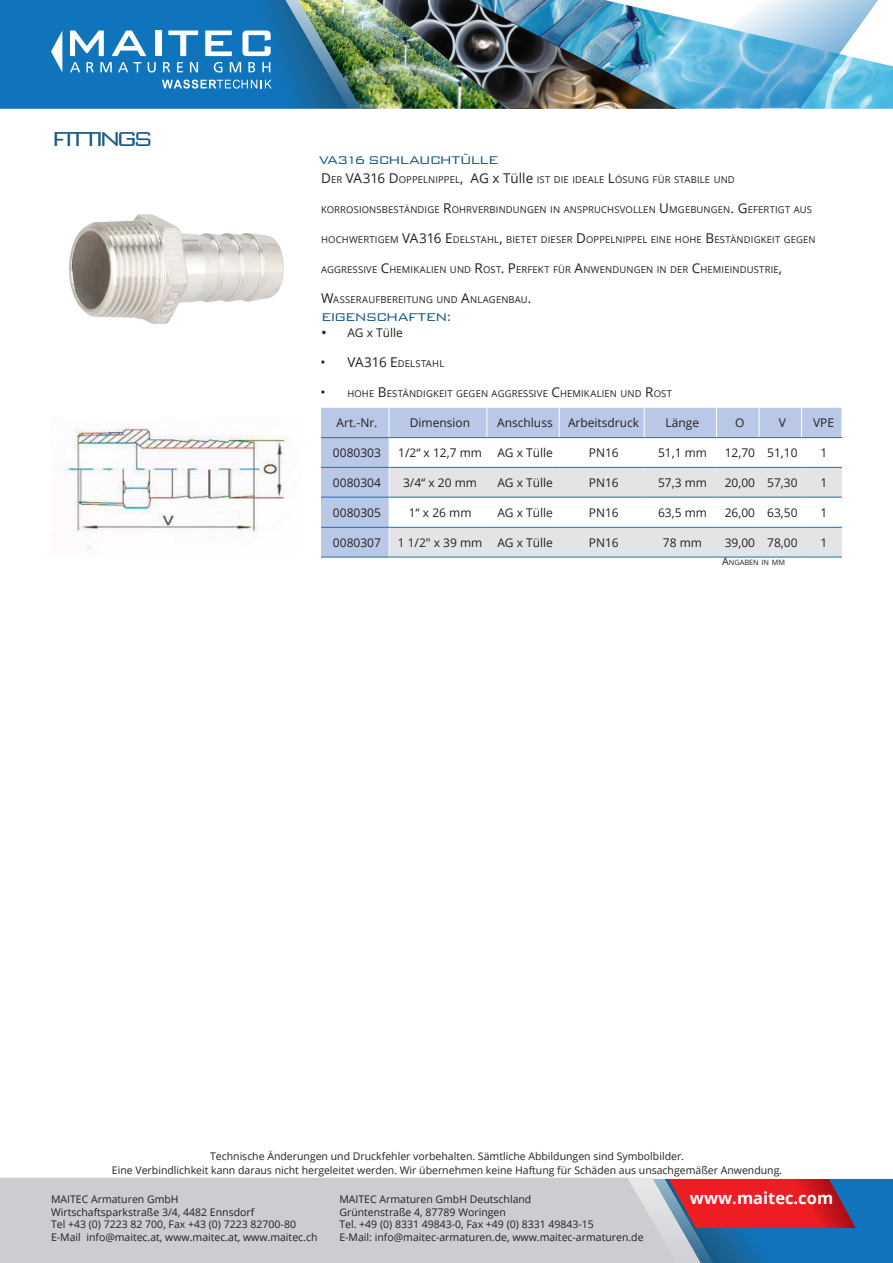
<style>
.page{position:relative;width:893px;height:1263px;background:#fff}
.page>*{position:absolute;margin:0;border:0;box-sizing:border-box;transform-origin:0 0}
.Maitec_Header_Big{font:300 27px "Bank Gothic BT";letter-spacing:-.15em;color:#165a86}
.t1{font:700 16.5px "Open Sans";color:#fff}
.Maitec_Header_Black{font:300 15px "Bank Gothic BT";letter-spacing:-.08em;color:#165a86}
.Maitec_Table_Font{font:12px "Open Sans";color:#231f20}
.t2{font:10.5px "Open Sans";color:#231f20}
.Maitec_Header_Black-2{font:9.45px "Open Sans";letter-spacing:.015em;color:#231f20}
.t3{font:7.35px "Open Sans";color:#231f20}
.s1{font-size:13.5px}
.s2{font-family:"Bank Gothic BT";font-weight:300}
.s3{font-size:10.5px}
</style>
<div class="page">
<img style="left:0;top:0;width:887px;height:109px">
<img style="left:361px;top:0;width:254px;height:109px">
<img style="left:69px;top:214px;width:215px;height:110px">
<div style="left:321px;top:408px;width:68px;height:149px;background:#b9c8e6"></div>
<svg style="left:389px;top:408px;width:454px;height:149px"></svg>
<hr style="left:321px;top:437px;width:68px;height:1px;background:#1074bc">
<hr style="left:389px;top:437px;width:98px;height:1px;background:#1074bc">
<hr style="left:487px;top:437px;width:72px;height:1px;background:#1074bc">
<hr style="left:559px;top:437px;width:85px;height:1px;background:#1074bc">
<hr style="left:644px;top:437px;width:72px;height:1px;background:#1074bc">
<hr style="left:716px;top:437px;width:43px;height:1px;background:#1074bc">
<hr style="left:759px;top:437px;width:42px;height:1px;background:#1074bc">
<hr style="left:801px;top:437px;width:41px;height:1px;background:#1074bc">
<hr style="left:321px;top:467px;width:68px;height:1px;background:#1074bc">
<hr style="left:389px;top:467px;width:98px;height:1px;background:#1074bc">
<hr style="left:487px;top:467px;width:72px;height:1px;background:#1074bc">
<hr style="left:559px;top:467px;width:85px;height:1px;background:#1074bc">
<hr style="left:644px;top:467px;width:72px;height:1px;background:#1074bc">
<hr style="left:716px;top:467px;width:43px;height:1px;background:#1074bc">
<hr style="left:759px;top:467px;width:42px;height:1px;background:#1074bc">
<hr style="left:801px;top:467px;width:41px;height:1px;background:#1074bc">
<hr style="left:321px;top:497px;width:68px;height:1px;background:#1074bc">
<hr style="left:389px;top:497px;width:98px;height:1px;background:#1074bc">
<hr style="left:487px;top:497px;width:72px;height:1px;background:#1074bc">
<hr style="left:559px;top:497px;width:85px;height:1px;background:#1074bc">
<hr style="left:644px;top:497px;width:72px;height:1px;background:#1074bc">
<hr style="left:716px;top:497px;width:43px;height:1px;background:#1074bc">
<hr style="left:759px;top:497px;width:42px;height:1px;background:#1074bc">
<hr style="left:801px;top:497px;width:41px;height:1px;background:#1074bc">
<hr style="left:321px;top:527px;width:68px;height:1px;background:#1074bc">
<hr style="left:389px;top:527px;width:98px;height:1px;background:#1074bc">
<hr style="left:487px;top:527px;width:72px;height:1px;background:#1074bc">
<hr style="left:559px;top:527px;width:85px;height:1px;background:#1074bc">
<hr style="left:644px;top:527px;width:72px;height:1px;background:#1074bc">
<hr style="left:716px;top:527px;width:43px;height:1px;background:#1074bc">
<hr style="left:759px;top:527px;width:42px;height:1px;background:#1074bc">
<hr style="left:801px;top:527px;width:41px;height:1px;background:#1074bc">
<hr style="left:321px;top:557px;width:68px;height:1px;background:#1074bc">
<hr style="left:389px;top:557px;width:98px;height:1px;background:#1074bc">
<hr style="left:487px;top:557px;width:72px;height:1px;background:#1074bc">
<hr style="left:559px;top:557px;width:85px;height:1px;background:#1074bc">
<hr style="left:644px;top:557px;width:72px;height:1px;background:#1074bc">
<hr style="left:716px;top:557px;width:43px;height:1px;background:#1074bc">
<hr style="left:759px;top:557px;width:42px;height:1px;background:#1074bc">
<hr style="left:801px;top:557px;width:41px;height:1px;background:#1074bc">
<img style="left:58px;top:428px;width:234px;height:121px">
<div style="left:0;top:1178px;width:605px;height:85px;background:#ccccd1"></div>
<svg style="left:605px;top:1178px;width:288px;height:85px"></svg>
<p class="Maitec_Header_Big" style="left:51px;top:125px;width:104px">FITTINGS</p>
<p class="Maitec_Header_Black" style="left:319px;top:152px;width:181px">VA316 SCHLAUCHTÜLLE</p>
<p class="Maitec_Header_Black-2" style="left:321px;top:173px;width:414px"><span class="s1">D</span>ER <span class="s1">VA316 D</span>OPPELNIPPEL<span class="s1">,</span> <span class="s1">AG x Tülle</span> IST DIE IDEALE <span class="s1">L</span>ÖSUNG FÜR STABILE UND</p>
<p class="Maitec_Header_Black-2" style="left:321px;top:203px;width:492px">KORROSIONSBESTÄNDIGE <span class="s1">R</span>OHRVERBINDUNGEN IN ANSPRUCHSVOLLEN <span class="s1">U</span> MGEBUNGEN<span class="s1">. G</span> EFERTIGT AUS</p>
<p class="Maitec_Header_Black-2" style="left:321px;top:233px;width:496px">HOCHWERTIGEM <span class="s1">VA316 E</span>DELSTAHL<span class="s1">,</span> BIETET DIESER <span class="s1">D</span>OPPELNIPPEL EINE HOHE <span class="s1">B</span> ESTÄNDIGKEIT GEGEN</p>
<p class="Maitec_Header_Black-2" style="left:321px;top:263px;width:463px">AGGRESSIVE <span class="s1">C</span>HEMIKALIEN UND <span class="s1">R</span>OST<span class="s1">. P</span>ERFEKT FÜR <span class="s1">A</span>NWENDUNGEN IN DER <span class="s1">C</span>HEMIEINDUSTRIE<span class="s1">,</span></p>
<p class="Maitec_Header_Black-2" style="left:321px;top:293px;width:212px"><span class="s1">W</span>ASSERAUFBEREITUNG UND <span class="s1">A</span>NLAGENBAU<span class="s1">.</span></p>
<p class="Maitec_Header_Black" style="left:321px;top:309px;width:132px">EIGENSCHAFTEN:</p>
<p class="Maitec_Table_Font" style="left:320px;top:324px;width:84px"><span class="s2">•</span> AG x Tülle</p>
<p class="Maitec_Header_Black-2" style="left:320px;top:357px;width:125px"><span class="s1">• VA316 E</span> DELSTAHL</p>
<p class="Maitec_Header_Black-2" style="left:320px;top:387px;width:353px"><span class="s1">•</span> HOHE <span class="s1">B</span> ESTÄNDIGKEIT GEGEN AGGRESSIVE <span class="s1">C</span>HEMIKALIEN UND <span class="s1">R</span>OST</p>
<p class="Maitec_Table_Font" style="left:337px;top:415px;width:42px">Art.-Nr.</p>
<p class="Maitec_Table_Font" style="left:410px;top:415px;width:62px">Dimension</p>
<p class="Maitec_Table_Font" style="left:497px;top:415px;width:57px">Anschluss</p>
<p class="Maitec_Table_Font" style="left:568px;top:415px;width:73px">Arbeitsdruck</p>
<p class="Maitec_Table_Font" style="left:665px;top:415px;width:35px">Länge</p>
<p class="Maitec_Table_Font" style="left:735px;top:415px;width:11px">O</p>
<p class="Maitec_Table_Font" style="left:779px;top:415px;width:9px">V</p>
<p class="Maitec_Table_Font" style="left:813px;top:415px;width:23px">VPE</p>
<p class="Maitec_Table_Font" style="left:333px;top:444px;width:50px">0080303</p>
<p class="Maitec_Table_Font" style="left:398px;top:444px;width:85px">1/2“ x 12,7 mm</p>
<p class="Maitec_Table_Font" style="left:497px;top:444px;width:57px">AG x Tülle</p>
<p class="Maitec_Table_Font" style="left:589px;top:444px;width:31px">PN16</p>
<p class="Maitec_Table_Font" style="left:658px;top:444px;width:50px">51,1 mm</p>
<p class="Maitec_Table_Font" style="left:725px;top:444px;width:32px">12,70</p>
<p class="Maitec_Table_Font" style="left:767px;top:444px;width:32px">51,10</p>
<p class="Maitec_Table_Font" style="left:820px;top:444px;width:8px">1</p>
<p class="Maitec_Table_Font" style="left:333px;top:474px;width:50px">0080304</p>
<p class="Maitec_Table_Font" style="left:403px;top:474px;width:76px">3/4“ x 20 mm</p>
<p class="Maitec_Table_Font" style="left:497px;top:474px;width:57px">AG x Tülle</p>
<p class="Maitec_Table_Font" style="left:589px;top:474px;width:31px">PN16</p>
<p class="Maitec_Table_Font" style="left:658px;top:474px;width:50px">57,3 mm</p>
<p class="Maitec_Table_Font" style="left:725px;top:474px;width:32px">20,00</p>
<p class="Maitec_Table_Font" style="left:767px;top:474px;width:32px">57,30</p>
<p class="Maitec_Table_Font" style="left:820px;top:474px;width:8px">1</p>
<p class="Maitec_Table_Font" style="left:333px;top:504px;width:50px">0080305</p>
<p class="Maitec_Table_Font" style="left:409px;top:504px;width:64px">1“ x 26 mm</p>
<p class="Maitec_Table_Font" style="left:497px;top:504px;width:57px">AG x Tülle</p>
<p class="Maitec_Table_Font" style="left:589px;top:504px;width:31px">PN16</p>
<p class="Maitec_Table_Font" style="left:658px;top:504px;width:50px">63,5 mm</p>
<p class="Maitec_Table_Font" style="left:725px;top:504px;width:32px">26,00</p>
<p class="Maitec_Table_Font" style="left:767px;top:504px;width:32px">63,50</p>
<p class="Maitec_Table_Font" style="left:820px;top:504px;width:8px">1</p>
<p class="Maitec_Table_Font" style="left:333px;top:534px;width:50px">0080307</p>
<p class="Maitec_Table_Font" style="left:398px;top:534px;width:86px">1 1/2" x 39 mm</p>
<p class="Maitec_Table_Font" style="left:497px;top:534px;width:57px">AG x Tülle</p>
<p class="Maitec_Table_Font" style="left:589px;top:534px;width:31px">PN16</p>
<p class="Maitec_Table_Font" style="left:663px;top:534px;width:41px">78 mm</p>
<p class="Maitec_Table_Font" style="left:725px;top:534px;width:32px">39,00</p>
<p class="Maitec_Table_Font" style="left:767px;top:534px;width:32px">78,00</p>
<p class="Maitec_Table_Font" style="left:820px;top:534px;width:8px">1</p>
<p class="t3" style="left:722px;top:558px;width:64px"><span class="s3">A</span>NGABEN IN MM</p>
<p class="t2" style="left:210px;top:1149px;width:476px">Technische Änderungen und Druckfehler vorbehalten. Sämtliche Abbildungen sind Symbolbilder.</p>
<p class="t2" style="left:112px;top:1163px;width:672px">Eine Verbindlichkeit kann daraus nicht hergeleitet werden. Wir übernehmen keine Haftung für Schäden aus unsachgemäßer Anwendung.</p>
<p class="t2" style="left:51px;top:1192px;width:129px">MAITEC Armaturen GmbH</p>
<p class="t2" style="left:51px;top:1204px;width:205px">Wirtschaftsparkstraße 3/4, 4482 Ennsdorf</p>
<p class="t2" style="left:51px;top:1217px;width:246px">Tel +43 (0) 7223 82 700, Fax +43 (0) 7223 82700-80</p>
<p class="t2" style="left:51px;top:1230px;width:268px">E-Mail info@maitec.at, www.maitec.at, www.maitec.ch</p>
<p class="t2" style="left:339px;top:1192px;width:193px">MAITEC Armaturen GmbH Deutschland</p>
<p class="t2" style="left:339px;top:1204px;width:168px">Grüntenstraße 4, 87789 Woringen</p>
<p class="t2" style="left:339px;top:1217px;width:256px">Tel. +49 (0) 8331 49843-0, Fax +49 (0) 8331 49843-15</p>
<p class="t2" style="left:339px;top:1230px;width:306px">E-Mail: info@maitec-armaturen.de, www.maitec-armaturen.de</p>
<p class="t1" style="left:690px;top:1187px;width:145px">www.maitec.com</p>
</div>
